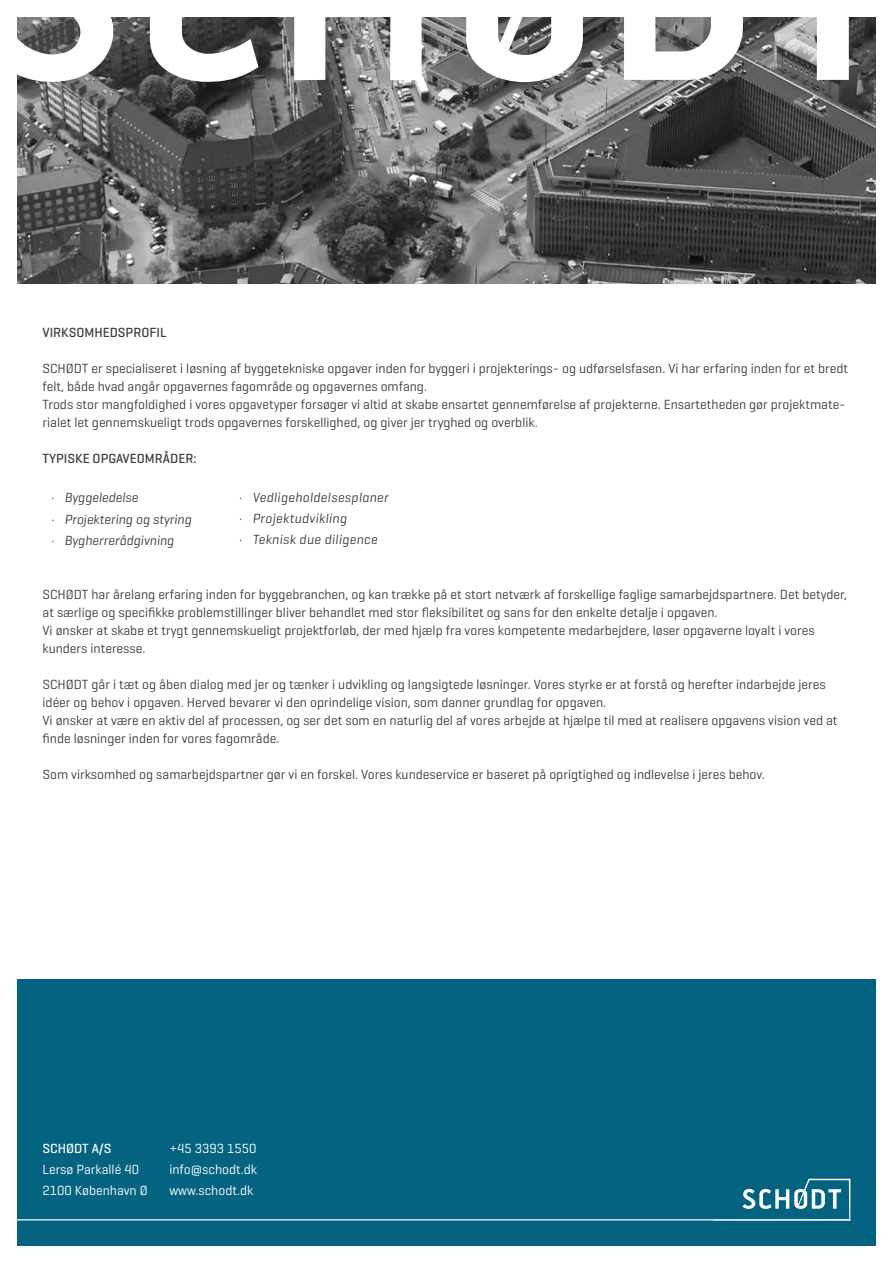
<style>
.page{position:relative;width:893px;height:1263px;background:#fff}
.page>*{position:absolute;margin:0;border:0;box-sizing:border-box;transform-origin:0 0}
.t1{font:13.5px/18px "Geogrotesque";color:#3c3c3b}
.t2{font:13.5px/21px "Geogrotesque";color:#fff}
.t3{font:italic 13.5px/21px "Geogrotesque";letter-spacing:.025em;color:#3c3c3b}
.t4{font:italic 13.5px/21px "Geogrotesque";color:#3c3c3b}
.t5{font:500 13.5px "Geogrotesque";color:#3c3c3b}
.t6{font:500 13.5px "Geogrotesque";color:#fff}
</style>
<div class="page">
<img style="left:17px;top:108px;width:859px;height:176px">
<div style="left:17px;top:979px;width:859px;height:267px;background:#046380"></div>
<svg style="left:742px;top:1179px;width:108px;height:40px"></svg>
<hr style="left:0;top:1219px;width:850px;height:1px;background:#fff">
<svg style="left:17px;top:17px;width:859px;height:91px;background:#676767"></svg>
<svg style="left:17px;top:17px;width:103px;height:65px"></svg>
<svg style="left:150px;top:17px;width:108px;height:65px"></svg>
<svg style="left:294px;top:17px;width:128px;height:63px"></svg>
<svg style="left:466px;top:17px;width:117px;height:65px"></svg>
<svg style="left:624px;top:17px;width:119px;height:63px"></svg>
<svg style="left:775px;top:17px;width:101px;height:63px"></svg>
<p class="t5" style="left:43px;top:324px;width:126px">VIRKSOMHEDSPROFIL</p>
<p class="t1" style="left:43px;top:359px;width:807px">SCHØDT er specialiseret i løsning af byggetekniske opgaver inden for byggeri i projekterings- og udførselsfasen. Vi har erfaring inden for et bredt felt, både hvad angår opgavernes fagområde og opgavernes omfang.<br>Trods stor mangfoldighed i vores opgavetyper forsøger vi altid at skabe ensartet gennemførelse af projekterne. Ensartetheden gør projektmate&shy;rialet let gennemskueligt trods opgavernes forskellighed, og giver jer tryghed og overblik.</p>
<p class="t5" style="left:43px;top:450px;width:156px">TYPISKE OPGAVEOMRÅDER:</p>
<p class="t4" style="left:51px;top:487px;width:142px">· Byggeledelse<br>· Projektering og styring · Bygherrerådgivning</p>
<p class="t3" style="left:239px;top:486px;width:151px">· Vedligeholdelsesplaner · Projektudvikling<br>· Teknisk due diligence</p>
<p class="t1" style="left:43px;top:584px;width:806px">SCHØDT har årelang erfaring inden for byggebranchen, og kan trække på et stort netværk af forskellige faglige samarbejdspartnere. Det betyder, at særlige og specifikke problemstillinger bliver behandlet med stor fleksibilitet og sans for den enkelte detalje i opgaven.<br>Vi ønsker at skabe et trygt gennemskueligt projektforløb, der med hjælp fra vores kompetente medarbejdere, løser opgaverne loyalt i vores kunders interesse.</p>
<p class="t1" style="left:43px;top:674px;width:797px">SCHØDT går i tæt og åben dialog med jer og tænker i udvikling og langsigtede løsninger. Vores styrke er at forstå og herefter indarbejde jeres idéer og behov i opgaven. Herved bevarer vi den oprindelige vision, som danner grundlag for opgaven.<br>Vi ønsker at være en aktiv del af processen, og ser det som en naturlig del af vores arbejde at hjælpe til med at realisere opgavens vision ved at finde løsninger inden for vores fagområde.</p>
<p class="t1" style="left:43px;top:764px;width:724px">Som virksomhed og samarbejdspartner gør vi en forskel. Vores kundeservice er baseret på oprigtighed og indlevelse i jeres behov.</p>
<p class="t6" style="left:43px;top:1140px;width:71px">SCHØDT A/S</p>
<p class="t2" style="left:43px;top:1158px;width:107px">Lersø Parkallé 40<br>2100 København Ø</p>
<p class="t2" style="left:169px;top:1137px;width:89px;text-align:justify">+45 3393 1550 info@schodt.dk www.schodt.dk</p>
</div>
